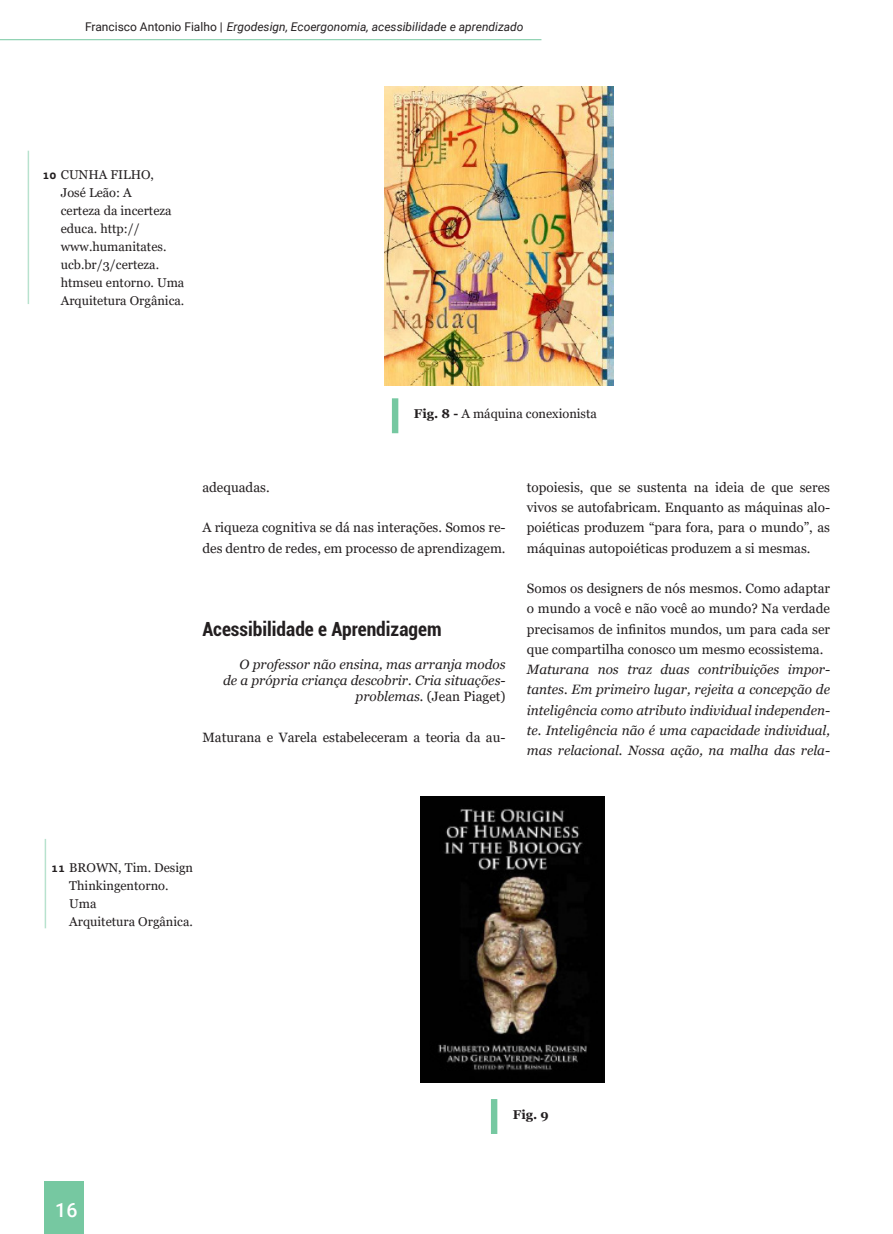
<style>
.page{position:relative;width:893px;height:1234px;background:#fff}
.page>*{position:absolute;margin:0;border:0;box-sizing:border-box;transform-origin:0 0}
.Título_2{font:700 condensed 19.5px "Roboto";color:#231f20}
.t1{font:500 19.5px "Roboto";color:#fff}
.t2{font:13.5px/20.2px "Georgia";color:#231f20;text-align:justify}
.t3{font:italic 13.5px/20.2px "Georgia";color:#231f20;text-align:right}
.Legenda_FIG{font:12.75px/18px "Georgia";color:#231f20}
.Legenda_FIG-2{font:700 12.75px "Georgia";color:#231f20}
.t4{font:italic 12px "Roboto";color:#231f20}
.s1{font-style:normal}
.s2{font-family:"Gandhi Sans";font-weight:700}
.s3{font-weight:700}
</style>
<div class="page">
<div style="left:45px;top:1181px;width:39px;height:52px;background:#76c8a1"></div>
<hr style="left:0;top:39px;width:541px;height:1px;background:#76c8a1">
<hr style="left:28px;top:151px;width:1px;height:153px;background:#76c8a1">
<hr style="left:45px;top:838px;width:1px;height:90px;background:#76c8a1">
<img style="left:385px;top:86px;width:229px;height:299px">
<img style="left:421px;top:796px;width:184px;height:286px">
<div style="left:392px;top:398px;width:6px;height:35px;background:#76c8a1"></div>
<div style="left:491px;top:1098px;width:6px;height:35px;background:#76c8a1"></div>
<p class="t4" style="left:85px;top:19px;width:440px"><span class="s1">Francisco Antonio Fialho |</span> Ergodesign, Ecoergonomia, acessibilidade e aprendizado</p>
<p class="Legenda_FIG" style="left:61px;top:165px;width:125px;text-indent:-18px"><span class="s2">10</span> CUNHA FILHO,<br>José Leão: A<br>certeza da incerteza educa. http:// www.humanitates. ucb.br/3/certeza. htmseu entorno. Uma<br>Arquitetura Orgânica.</p>
<p class="Legenda_FIG" style="left:414px;top:404px;width:185px"><span class="s3">Fig. 8 -</span> A máquina conexionista</p>
<p class="t2" style="left:202px;top:477px;width:69px">adequadas.</p>
<p class="t2" style="left:202px;top:517px;width:305px">A riqueza cognitiva se dá nas interações. Somos re&shy;des dentro de redes, em processo de aprendizagem.</p>
<p class="Título_2" style="left:202px;top:614px;width:241px">Acessibilidade e Aprendizagem</p>
<p class="t3" style="left:240px;top:654px;width:267px">O professor não ensina, mas arranja modos</p>
<p class="t3" style="left:223px;top:672px;width:284px;line-height:16.2px">de a própria criança descobrir. Cria situações&shy;problemas. <span class="s1">(Jean Piaget)</span></p>
<p class="t2" style="left:202px;top:727px;width:305px">Maturana e Varela estabeleceram a teoria da au-</p>
<p class="t2" style="left:527px;top:477px;width:305px">topoiesis, que se sustenta na ideia de que seres vivos se autofabricam. Enquanto as máquinas alo&shy;poiéticas produzem “para fora, para o mundo”, as máquinas autopoiéticas produzem a si mesmas.</p>
<p class="t2" style="left:527px;top:578px;width:305px">Somos os designers de nós mesmos. Como adaptar o mundo a você e não você ao mundo? Na verdade precisamos de infinitos mundos, um para cada ser que compartilha conosco um mesmo ecossistema.</p>
<p class="t3" style="left:527px;top:659px;width:305px;text-align:justify">Maturana nos traz duas contribuições impor&shy;tantes. Em primeiro lugar, rejeita a concepção de inteligência como atributo individual independen&shy;te. Inteligência não é uma capacidade individual, mas relacional. Nossa ação, na malha das rela-</p>
<p class="Legenda_FIG" style="left:69px;top:858px;width:125px;text-indent:-18px"><span class="s2">11</span> BROWN, Tim. Design<br>Thinkingentorno.<br>Uma<br>Arquitetura Orgânica.</p>
<h1 class="t1" style="left:55px;top:1196px;width:24px">16</h1>
<p class="Legenda_FIG-2" style="left:513px;top:1105px;width:38px">Fig. 9</p>
</div>
